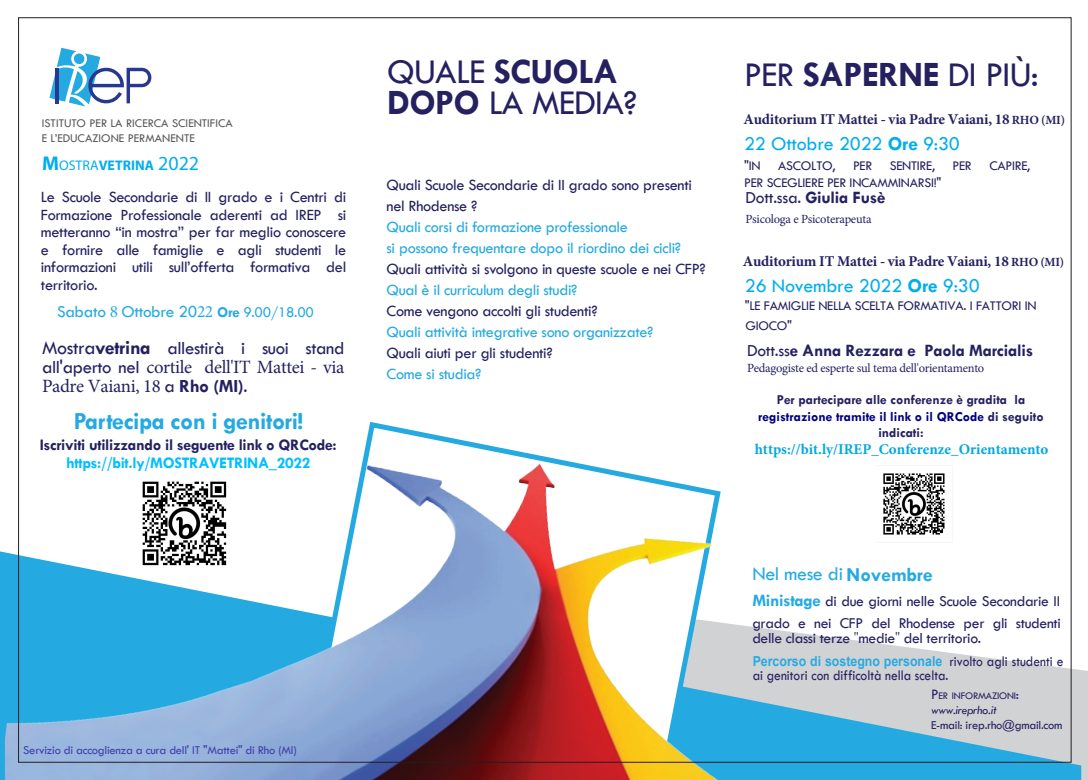
<style>
.page{position:relative;width:1088px;height:780px;background:#fff}
.page>*{position:absolute;margin:0;border:0;box-sizing:border-box;transform-origin:0 0}
.t1{font:36px/30.5px "Tw Cen";letter-spacing:-.02em;color:#252161}
.t2{font:700 24.75px "Tw Cen";letter-spacing:-.02em;color:#24aae1}
.t3{font:20px "Tw Cen";letter-spacing:-.01em;color:#00aeef}
.t4{font:20px "Tw Cen";letter-spacing:-.02em;color:#24aae1}
.t5{font:18.75px/18.8px "Minion Pro";letter-spacing:-.02em;color:#252161}
.t6{font:18.75px "Tw Cen";letter-spacing:-.02em;color:#252161}
.t7{font:700 17.5px "Tw Cen";letter-spacing:-.015em;color:#252161}
.t8{font:700 17.5px "Tw Cen";letter-spacing:-.015em;color:#252161}
.t9{font:17.25px "Tw Cen";letter-spacing:-.02em;color:#24aae1}
.t10{font:16.25px/17.5px "Tw Cen";letter-spacing:-.02em;color:#252161;text-align:justify}
.t11{font:16.25px/21px "Tw Cen";letter-spacing:-.02em;color:#24aae1}
.t12{font:700 16.25px/18px "Tw Cen";letter-spacing:-.02em;color:#00bfff;text-align:center}
.t13{font:15.62px/22.2px "Tw Cen";letter-spacing:-.02em;color:#262262}
.t14{font:15.62px "Tw Cen";letter-spacing:-.02em;color:#252161}
.t15{font:700 15px "Minion Pro";letter-spacing:-.015em;color:#252161}
.t16{font:700 15px "Minion Pro";color:#00a9e1}
.t17{font:15px "Tw Cen";color:#262262;scale:.9 1}
.t18{font:700 14px "Myriad Pro";color:#00aeef}
.t19{font:700 13.75px/16.5px "Tw Cen";color:#252161;text-align:center}
.t20{font:13.75px "Tw Cen";letter-spacing:-.02em;color:#252161}
.t21{font:13.75px/20px "Tw Cen";letter-spacing:-.02em;color:#252161}
.t22{font:700 13.75px "Arial";color:#28aae1;scale:.9 1}
.t23{font:12.5px "Minion Pro";letter-spacing:-.02em;color:#252161}
.t24{font:12.5px "Tw Cen";letter-spacing:-.02em;color:#4040aa}
.t25{font:12.5px "Tw Cen";letter-spacing:-.02em;color:#252161}
.t26{font:italic 12.5px "Tw Cen";letter-spacing:-.02em;color:#252161}
.t27{font:12.25px/14.8px "Tw Cen";color:#57585a}
.t28{font:10.5px "Tw Cen";letter-spacing:-.02em;color:#252161}
.s1{font-size:20px}
.s2{font-weight:400}
.s3{font-weight:400;font-size:20px}
.s4{font-family:"Minion Pro"}
.s5{font-weight:700;font-size:15.25px}
.s6{font-size:15.25px}
.s7{font-weight:700;font-size:20px}
.s8{font-family:"Tw Cen"}
.s9{font-family:"Tw Cen";font-weight:700}
.s10{color:#252161}
.s11{font-style:inherit}
.s12{font-weight:700}
.s13{font-size:12.5px}
.s14{color:#000080}
.s15{font-weight:700;font-size:17.5px;color:#24aae1}
.s16{font-family:"Tw Cen";font-weight:400;font-size:15px;color:#262262}
.s17{font-size:15px}
</style>
<div class="page">
<svg style="left:49px;top:48px;width:102px;height:58px"></svg>
<img style="left:5px;top:194px;width:1083px;height:586px">
<img style="left:876px;top:465px;width:76px;height:77px">
<img style="left:132px;top:471px;width:104px;height:105px">
<p class="t27" style="left:42px;top:116px;width:193px">ISTITUTO PER LA RICERCA SCIENTIFICA<br>E L’EDUCAZIONE PERMANENTE</p>
<p class="t18" style="left:42px;top:156px;width:158px"><span class="s1">M</span><span class="s2">OSTRA</span>VETRINA <span class="s3">2022</span></p>
<p class="t10" style="left:41px;top:188px;width:307px">Le Scuole Secondarie di II grado e i Centri di Formazione Professionale aderenti ad IREP si metteranno “in mostra” per far meglio conoscere e fornire alle famiglie e agli studenti le informazioni utili sull’offerta formativa del territorio.</p>
<p class="t9" style="left:57px;top:301px;width:258px">Sabato <span class="s4">8</span> Ottobre 20<span class="s4">22</span> <span class="s5">Ore</span> <span class="s6">9.00/18.00</span></p>
<p class="t6" style="left:42px;top:337px;width:304px"><span class="s1">Mostra</span><span class="s7">vetrina</span> allestirà i suoi stand</p>
<p class="t5" style="left:42px;top:358px;width:304px"><span class="s8">all'aperto nel</span> cortile dell'IT Mattei - via<br>Padre Vaiani, 18 <span class="s8">a</span> <span class="s9">Rho (MI)</span><span class="s8">.</span></p>
<h2 class="t2" style="left:74px;top:406px;width:231px">Partecipa con i genitori!</h2>
<p class="t12" style="left:40px;top:435px;width:299px"><span class="s10">Iscriviti</span> <span class="s10">utilizzando il</span> <span class="s10">seguente link</span> <span class="s10">o QRCode</span><span class="s10">: </span><span class="s11">https://</span>bit.ly/MOSTRAVETRINA_2022</p>
<p class="t24" style="left:23px;top:742px;width:275px">Servizio di accoglienza a cura dell' IT "Mattei" di Rho (MI)</p>
<h1 class="t1" style="left:387px;top:56px;width:252px">QUALE <span class="s12">SCUOLA<br>DOPO</span> LA MEDIA?</h1>
<h1 class="t1" style="left:744px;top:59px;width:296px">PER <span class="s12">SAPERNE</span> DI PIÙ:</h1>
<p class="t15" style="left:743px;top:109px;width:323px">Auditorium IT Mattei - via Padre Vaiani, 18 <span class="s13">RHO (MI)</span></p>
<p class="t10" style="left:386px;top:174px;width:307px;line-height:21px">Quali Scuole Secondarie di II grado sono presenti nel Rhodense ?</p>
<p class="t11" style="left:386px;top:216px;width:296px">Quali corsi di formazione professionale<br>si possono frequentare dopo il riordino dei cicli?</p>
<p class="t10" style="left:386px;top:260px;width:321px">Quali attività si svolgono in queste scuole e nei CFP?</p>
<p class="t11" style="left:386px;top:279px;width:192px">Qual è il curriculum degli studi?</p>
<p class="t10" style="left:386px;top:302px;width:213px">Come vengono accolti gli studenti?</p>
<p class="t11" style="left:386px;top:321px;width:268px">Quali attività integrative sono organizzate?</p>
<p class="t10" style="left:386px;top:344px;width:168px">Quali aiuti per gli studenti?</p>
<p class="t11" style="left:386px;top:363px;width:96px">Come si studia?</p>
<p class="t3" style="left:744px;top:131px;width:217px">22 Ottobre 2022 <span class="s12">Ore</span> 9:30</p>
<p class="t20" style="left:744px;top:157px;width:18px">"IN</p>
<p class="t20" style="left:778px;top:157px;width:59px">ASCOLTO,</p>
<p class="t20" style="left:853px;top:157px;width:21px">PER</p>
<p class="t20" style="left:890px;top:157px;width:47px">SENTIRE,</p>
<p class="t20" style="left:952px;top:157px;width:21px">PER</p>
<p class="t20" style="left:989px;top:157px;width:42px">CAPIRE,</p>
<p class="t20" style="left:744px;top:174px;width:199px">PER SCEGLIERE PER INCAMMINARSI!"</p>
<p class="t8" style="left:745px;top:187px;width:141px"><span class="s2">Dott.ssa.</span> Giulia Fusè</p>
<p class="t23" style="left:745px;top:211px;width:127px">Psicologa e Psicoterapeuta</p>
<p class="t15" style="left:743px;top:251px;width:323px">Auditorium IT Mattei - via Padre Vaiani, 18 <span class="s13">RHO (MI)</span></p>
<p class="t3" style="left:745px;top:274px;width:236px"><span class="s11">2</span>6 Novem<span class="s11">b</span>re 2022 <span class="s12">Ore</span> 9:30</p>
<p class="t21" style="left:745px;top:295px;width:293px"><span class="s11">"</span>LE FAMIGLIE NELLA SCELTA FORMATIVA. I FATTORI IN<br>GIOCO<span class="s11">"</span></p>
<p class="t7" style="left:747px;top:340px;width:288px"><span class="s2">Dott.ss</span>e Anna Rezzara e Paola Marcialis</p>
<p class="t23" style="left:747px;top:359px;width:239px">Pedagogiste ed esperte sul tema dell'orientamento</p>
<p class="t19" style="left:758px;top:391px;width:287px">Per partecipare alle conferenze è <span class="s11">gradita</span> la <span class="s14">registrazione tramite il link o il</span> <span class="s14">QRCode</span> di seguito indicati:</p>
<p class="t16" style="left:755px;top:438px;width:295px">https://bit.ly/IREP_Conferenze_Orientamento</p>
<p class="t4" style="left:752px;top:561px;width:182px">Nel mese di <span class="s12">Novembre</span></p>
<p class="t13" style="left:752px;top:589px;width:310px"><span class="s15">Ministage</span> <span class="s10">di du</span>e giorni nelle Scuole Secondarie II grado e nei CFP del Rhod<span class="s10">ense per gli studenti</span></p>
<p class="t14" style="left:752px;top:629px;width:230px">delle classi terze <span class="s4">"</span>medie<span class="s4">"</span> del territorio.</p>
<p class="t22" style="left:753px;top:651px;width:347px">Percorso di sostegno personale <span class="s16">rivolto a</span><span class="s16">gli studenti e</span></p>
<p class="t17" style="left:753px;top:666px;width:219px">ai g<span class="s11">enitori c</span>on difficoltà nella scelta<span class="s11">.</span></p>
<p class="t28" style="left:931px;top:689px;width:90px"><span class="s17">P</span>ER INFORMAZIONI<span class="s17">:</span></p>
<p class="t26" style="left:931px;top:703px;width:67px">www.ireprho.it</p>
<p class="t25" style="left:931px;top:717px;width:133px">E-mail: irep.rho@gmail.com</p>
</div>
